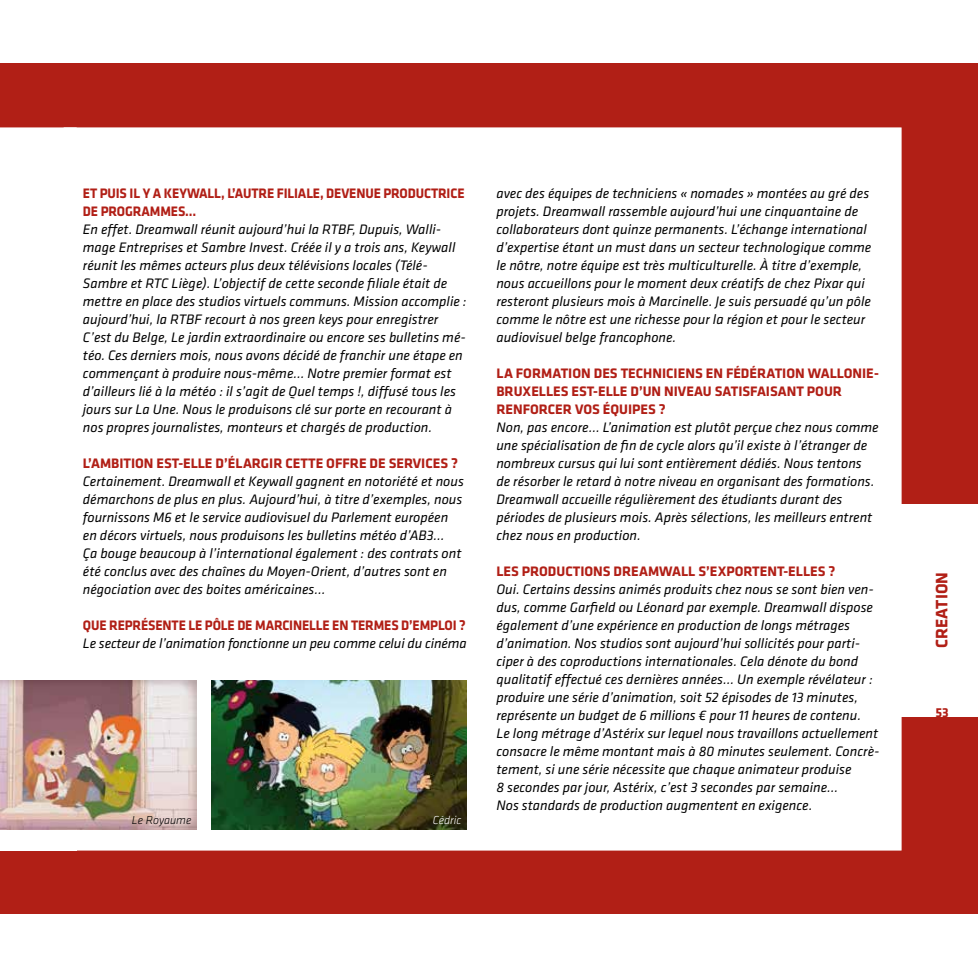
<style>
.page{position:relative;width:978px;height:978px;background:#fff}
.page>*{position:absolute;margin:0;border:0;box-sizing:border-box;transform-origin:0 0}
.t1{font:700 17.25px "Klavika";color:#b11f16}
.t2{font:italic 14.25px/18px "Klavika";color:#000}
.t3{font:700 14.25px/18px "Klavika";color:#b11f16}
.t4{font:700 14.25px/18px "Klavika";color:#b11f16;scale:.95 1}
.t5{font:700 13.5px "Klavika";color:#b11f16}
.t6{font:italic 300 12px "Klavika";color:#000}
.t7{font:italic 300 12px "Klavika";color:#fff}
</style>
<div class="page">
<div style="left:0;top:64px;width:978px;height:850px;background:#b11f16"></div>
<div style="left:901px;top:504px;width:77px;height:212px;background:#fff"></div>
<div style="left:64px;top:128px;width:837px;height:722px;background:#fff"></div>
<div style="left:0;top:128px;width:77px;height:722px;background:#fff"></div>
<img style="left:0;top:680px;width:197px;height:149px">
<img style="left:212px;top:680px;width:255px;height:149px">
<p class="t4" style="left:83px;top:185px;width:403px">ET PUIS IL Y A KEYWALL, L’AUTRE FILIALE, DEVENUE PRODUCTRICE<br>DE PROGRAMMES…</p>
<p class="t2" style="left:83px;top:221px;width:385px">En effet. Dreamwall réunit aujourd’hui la RTBF, Dupuis, Walli&shy;mage Entreprises et Sambre Invest. Créée il y a trois ans, Keywall réunit les mêmes acteurs plus deux télévisions locales (Télé-Sambre et RTC Liège). L’objectif de cette seconde filiale était de mettre en place des studios virtuels communs. Mission accomplie : aujourd’hui, la RTBF recourt à nos green keys pour enregistrer C’est du Belge, Le jardin extraordinaire ou encore ses bulletins mé&shy;téo. Ces derniers mois, nous avons décidé de franchir une étape en commençant à produire nous-même… Notre premier format est d’ailleurs lié à la météo : il s’agit de Quel temps !, diffusé tous les jours sur La Une. Nous le produisons clé sur porte en recourant à nos propres journalistes, monteurs et chargés de production.</p>
<p class="t3" style="left:83px;top:455px;width:377px">L’AMBITION EST-ELLE D’ÉLARGIR CETTE OFFRE DE SERVICES ?</p>
<p class="t2" style="left:83px;top:473px;width:382px">Certainement. Dreamwall et Keywall gagnent en notoriété et nous démarchons de plus en plus. Aujourd’hui, à titre d’exemples, nous fournissons M6 et le service audiovisuel du Parlement européen en décors virtuels, nous produisons les bulletins météo d’AB3…<br>Ça bouge beaucoup à l’international également : des contrats ont été conclus avec des chaînes du Moyen-Orient, d’autres sont en négociation avec des boites américaines…</p>
<p class="t4" style="left:83px;top:617px;width:404px">QUE REPRÉSENTE LE PÔLE DE MARCINELLE EN TERMES D’EMPLOI ?</p>
<p class="t2" style="left:83px;top:635px;width:385px">Le secteur de l’animation fonctionne un peu comme celui du cinéma</p>
<p class="t6" style="left:132px;top:814px;width:61px">Le Royaume</p>
<p class="t7" style="left:433px;top:814px;width:30px">Cédric</p>
<p class="t2" style="left:496px;top:185px;width:376px">avec des équipes de techniciens « nomades » montées au gré des projets. Dreamwall rassemble aujourd’hui une cinquantaine de collaborateurs dont quinze permanents. L’échange international d’expertise étant un must dans un secteur technologique comme le nôtre, notre équipe est très multiculturelle. À titre d’exemple, nous accueillons pour le moment deux créatifs de chez Pixar qui resteront plusieurs mois à Marcinelle. Je suis persuadé qu’un pôle comme le nôtre est une richesse pour la région et pour le secteur audiovisuel belge francophone.</p>
<p class="t3" style="left:496px;top:365px;width:384px">LA FORMATION DES TECHNICIENS EN FÉDÉRATION WALLONIE-<br>BRUXELLES EST-ELLE D’UN NIVEAU SATISFAISANT POUR<br>RENFORCER VOS ÉQUIPES ?</p>
<p class="t2" style="left:496px;top:419px;width:384px">Non, pas encore… L’animation est plutôt perçue chez nous comme une spécialisation de fin de cycle alors qu’il existe à l’étranger de nombreux cursus qui lui sont entièrement dédiés. Nous tentons de résorber le retard à notre niveau en organisant des formations.<br>Dreamwall accueille régulièrement des étudiants durant des périodes de plusieurs mois. Après sélections, les meilleurs entrent chez nous en production.</p>
<p class="t3" style="left:496px;top:562px;width:340px">LES PRODUCTIONS DREAMWALL S’EXPORTENT-ELLES ?</p>
<p class="t2" style="left:496px;top:580px;width:384px">Oui. Certains dessins animés produits chez nous se sont bien ven&shy;dus, comme Garfield ou Léonard par exemple. Dreamwall dispose également d’une expérience en production de longs métrages d’animation. Nos studios sont aujourd’hui sollicités pour parti&shy;ciper à des coproductions internationales. Cela dénote du bond qualitatif effectué ces dernières années… Un exemple révélateur : produire une série d’animation, soit 52 épisodes de 13 minutes, représente un budget de 6 millions € pour 11 heures de contenu.<br>Le long métrage d’Astérix sur lequel nous travaillons actuellement consacre le même montant mais à 80 minutes seulement. Concrè&shy;tement, si une série nécessite que chaque animateur produise<br>8 secondes par jour, Astérix, c’est 3 secondes par semaine…<br>Nos standards de production augmentent en exigence.</p>
<p class="t1" style="left:932px;top:648px;width:77px;rotate:-90deg">CREATION</p>
<p class="t5" style="left:935px;top:705px;width:15px">53</p>
</div>
